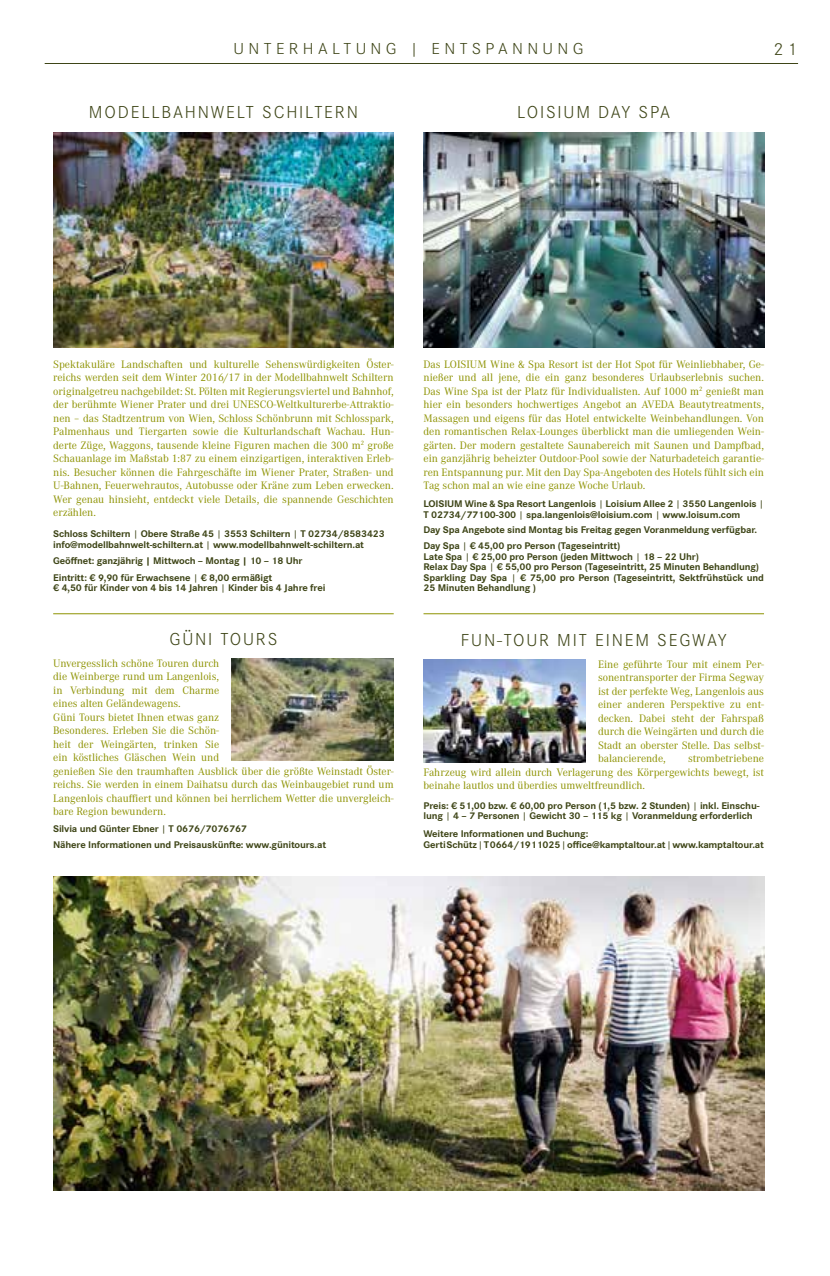
<style>
.page{position:relative;width:830px;height:1276px;background:#fff}
.page>*{position:absolute;margin:0;border:0;box-sizing:border-box;transform-origin:0 0}
.t1{font:300 18px "Corporate S";letter-spacing:.1em;color:#3e4517}
.t2{font:300 18px "Corporate S";letter-spacing:.1em;color:#3e4517;scale:1.05 1}
.t3{font:300 16.5px "Corporate S";letter-spacing:.25em;color:#3e4517;scale:1.05 1}
.t4{font:11.25px/13.5px "Corporate A Pro";color:#8d9200;text-align:justify}
.t5{font:700 10.05px/10.5px "Corporate S Pro";letter-spacing:-.015em;color:#3e4517;scale:1.05 1}
.s1{font-weight:400}
</style>
<div class="page">
<hr style="left:45px;top:63px;width:752px;height:1px;background:#3e4517">
<img style="left:53px;top:133px;width:340px;height:214px">
<img style="left:423px;top:133px;width:340px;height:214px">
<img style="left:423px;top:660px;width:162px;height:102px">
<img style="left:232px;top:659px;width:161px;height:102px">
<img style="left:53px;top:876px;width:710px;height:315px">
<hr style="left:53px;top:613px;width:340px;height:1px;background:#8d9200">
<hr style="left:423px;top:613px;width:340px;height:1px;background:#8d9200">
<h2 class="t3" style="left:233px;top:37px;width:334px">UNTERHALTUNG | ENTSPANNUNG</h2>
<h1 class="t2" style="left:773px;top:37px;width:25px">2 1</h1>
<h1 class="t1" style="left:89px;top:101px;width:270px">MODELLBAHNWELT SCHILTERN</h1>
<h1 class="t1" style="left:517px;top:101px;width:154px">LOISIUM DAY SPA</h1>
<p class="t4" style="left:53px;top:357px;width:342px">Spektakuläre Landschaften und kulturelle Sehenswürdigkeiten Öster&shy;reichs werden seit dem Winter 2016/17 in der Modellbahnwelt Schiltern originalgetreu nachgebildet: St. Pölten mit Regierungsviertel und Bahnhof, der berühmte Wiener Prater und drei UNESCO-Weltkulturerbe-Attraktio&shy;nen – das Stadtzentrum von Wien, Schloss Schönbrunn mit Schlosspark, Palmenhaus und Tiergarten sowie die Kulturlandschaft Wachau. Hun&shy;derte Züge, Waggons, tausende kleine Figuren machen die 300 m<sup>2</sup> große Schauanlage im Maßstab 1:87 zu einem einzigartigen, interaktiven Erleb&shy;nis. Besucher können die Fahrgeschäfte im Wiener Prater, Straßen- und U-Bahnen, Feuerwehrautos, Autobusse oder Kräne zum Leben erwecken.<br>Wer genau hinsieht, entdeckt viele Details, die spannende Geschichten erzählen.</p>
<p class="t5" style="left:53px;top:528px;width:317px">Schloss Schiltern <span class="s1">|</span> Obere Straße 45 <span class="s1">|</span> 3553 Schiltern <span class="s1">|</span> T 02734/8583423 info@modellbahnwelt-schiltern.at <span class="s1">|</span> www.modellbahnwelt-schiltern.at</p>
<p class="t5" style="left:53px;top:552px;width:239px;line-height:16.5px">Geöffnet: ganzjährig | Mittwoch – Montag | 10 – 18 Uhr<br>Eintritt: € 9,90 für Erwachsene <span class="s1">|</span> € 8,00 ermäßigt</p>
<p class="t5" style="left:53px;top:582px;width:261px">€ 4,50 für Kinder von 4 bis 14 Jahren <span class="s1">|</span> Kinder bis 4 Jahre frei</p>
<h1 class="t1" style="left:169px;top:627px;width:109px">GÜNI TOURS</h1>
<p class="t4" style="left:53px;top:656px;width:342px;text-align:left">Unvergesslich schöne Touren durch<br>die Weinberge rund um Langenlois,<br>in Verbindung mit dem Charme<br>eines alten Geländewagens.<br>Güni Tours bietet Ihnen etwas ganz<br>Besonderes. Erleben Sie die Schön-<br>heit der Weingärten, trinken Sie<br>ein köstliches Gläschen Wein und<br>genießen Sie den traumhaften Ausblick über die größte Weinstadt Öster&shy;reichs. Sie werden in einem Daihatsu durch das Weinbaugebiet rund um Langenlois chauffiert und können bei herrlichem Wetter die unvergleich&shy;bare Region bewundern.</p>
<p class="t5" style="left:53px;top:819px;width:261px;line-height:16.5px">Silvia und Günter Ebner <span class="s1">|</span> T 0676/7076767<br>Nähere Informationen und Preisauskünfte: www.günitours.at</p>
<p class="t4" style="left:423px;top:357px;width:342px">Das LOISIUM Wine &amp; Spa Resort ist der Hot Spot für Weinliebhaber, Ge&shy;nießer und all jene, die ein ganz besonderes Urlaubserlebnis suchen.<br>Das Wine Spa ist der Platz für Individualisten. Auf 1000 m<sup>2</sup> genießt man hier ein besonders hochwertiges Angebot an AVEDA Beautytreatments, Massagen und eigens für das Hotel entwickelte Weinbehandlungen. Von den romantischen Relax-Lounges überblickt man die umliegenden Wein&shy;gärten. Der modern gestaltete Saunabereich mit Saunen und Dampfbad, ein ganzjährig beheizter Outdoor-Pool sowie der Naturbadeteich garantie&shy;ren Entspannung pur. Mit den Day Spa-Angeboten des Hotels fühlt sich ein Tag schon mal an wie eine ganze Woche Urlaub.</p>
<p class="t5" style="left:423px;top:498px;width:325px">LOISIUM Wine &amp; Spa Resort Langenlois <span class="s1">|</span> Loisium Allee 2 <span class="s1">|</span> 3550 Langenlois <span class="s1">|<br></span>T 02734/77100-300 <span class="s1">|</span> spa.langenlois@loisium.com <span class="s1">|</span> www.loisum.com</p>
<p class="t5" style="left:423px;top:520px;width:319px;line-height:16.5px">Day Spa Angebote sind Montag bis Freitag gegen Voranmeldung verfügbar.<br>Day Spa <span class="s1">|</span> € 45,00 pro Person (Tageseintritt)</p>
<p class="t5" style="left:423px;top:550px;width:325px">Late Spa <span class="s1">|</span> € 25,00 pro Person (jeden Mittwoch <span class="s1">|</span> 18 – 22 Uhr)<br>Relax Day Spa <span class="s1">|</span> € 55,00 pro Person (Tageseintritt, 25 Minuten Behandlung)<br>Sparkling Day Spa <span class="s1">|</span> € 75,00 pro Person (Tageseintritt, Sektfrühstück und 25 Minuten Behandlung )</p>
<h1 class="t1" style="left:460px;top:628px;width:267px">FUN-TOUR MIT EINEM SEGWAY</h1>
<p class="t4" style="left:597px;top:657px;width:167px">Eine geführte Tour mit einem Per&shy;sonentransporter der Firma Segway ist der perfekte Weg, Langenlois aus einer anderen Perspektive zu ent&shy;decken. Dabei steht der Fahrspaß durch die Weingärten und durch die Stadt an oberster Stelle. Das selbst&shy;balancierende,</p>
<p class="t4" style="left:423px;top:751px;width:342px;text-indent:264px">strombetriebene Fahrzeug wird allein durch Verlagerung des Körpergewichts bewegt, ist beinahe lautlos und überdies umweltfreundlich.</p>
<p class="t5" style="left:423px;top:799px;width:321px">Preis: € 51,00 bzw. € 60,00 pro Person (1,5 bzw. 2 Stunden) <span class="s1">|</span> inkl. Einschu&shy;lung <span class="s1">|</span> 4 – 7 Personen <span class="s1">|</span> Gewicht 30 – 115 kg <span class="s1">|</span> Voranmeldung erforderlich</p>
<p class="t5" style="left:423px;top:828px;width:325px">Weitere Informationen und Buchung:<br>Gerti Schütz <span class="s1">|</span> T 0664/1911025 <span class="s1">|</span> office@kamptaltour.at <span class="s1">|</span> www.kamptaltour.at</p>
</div>
